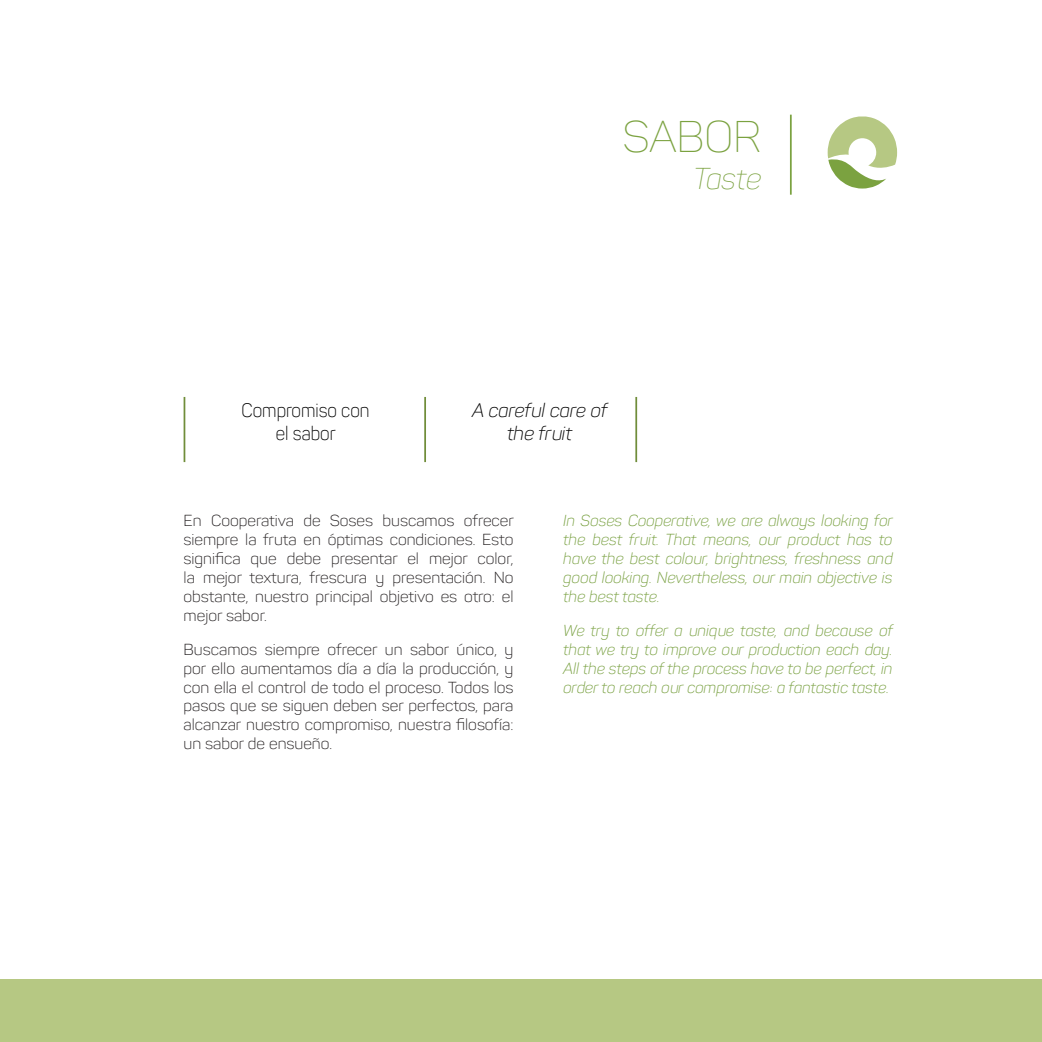
<style>
.page{position:relative;width:1042px;height:1042px;background:#fff}
.page>*{position:absolute;margin:0;border:0;box-sizing:border-box;transform-origin:0 0}
.t1{font:200 43.75px "Panton";color:#7ba240}
.t2{font:italic 200 29.75px "Panton";color:#7ba240}
.t3{font:italic 300 19.25px/23.1px "Panton";color:#000;text-align:center}
.t4{font:300 19.25px/23.1px "Panton";color:#000;text-align:center;scale:.92 1}
.t5{font:300 15.75px/18.9px "Panton";color:#231f20;text-align:justify}
.t6{font:italic 300 15.75px/18.9px "Panton";color:#78a040;text-align:justify}
</style>
<div class="page">
<div style="left:0;top:979px;width:1042px;height:63px;background:#b6c883"></div>
<hr style="left:424px;top:397px;width:2px;height:65px;background:#708d3a">
<hr style="left:635px;top:397px;width:2px;height:65px;background:#708d3a">
<hr style="left:184px;top:397px;width:1px;height:65px;background:#708d3a">
<hr style="left:790px;top:115px;width:2px;height:80px;background:#7ba240">
<svg style="left:827px;top:116px;width:70px;height:73px"></svg>
<p class="t4" style="left:241px;top:398px;width:141px">Compromiso con el sabor</p>
<h1 class="t1" style="left:622px;top:111px;width:140px">SABOR</h1>
<h2 class="t2" style="left:693px;top:161px;width:69px">Taste</h2>
<p class="t3" style="left:472px;top:398px;width:137px">A careful care of the fruit</p>
<p class="t5" style="left:184px;top:511px;width:332px">En Cooperativa de Soses buscamos ofrecer siempre la fruta en óptimas condiciones. Esto significa que debe presentar el mejor color, la mejor textura, frescura y presentación. No obstante, nuestro principal objetivo es otro: el mejor sabor.</p>
<p class="t5" style="left:184px;top:640px;width:331px">Buscamos siempre ofrecer un sabor único, y por ello aumentamos día a día la producción, y con ella el control de todo el proceso. Todos los pasos que se siguen deben ser perfectos, para alcanzar nuestro compromiso, nuestra filosofía: un sabor de ensueño.</p>
<p class="t6" style="left:563px;top:511px;width:331px">In Soses Cooperative, we are always looking for the best fruit. That means, our product has to have the best colour, brightness, freshness and good looking. Nevertheless, our main objective is the best taste.</p>
<p class="t6" style="left:563px;top:621px;width:331px">We try to offer a unique taste, and because of that we try to improve our production each day.<br>All the steps of the process have to be perfect, in order to reach our compromise: a fantastic taste.</p>
</div>
